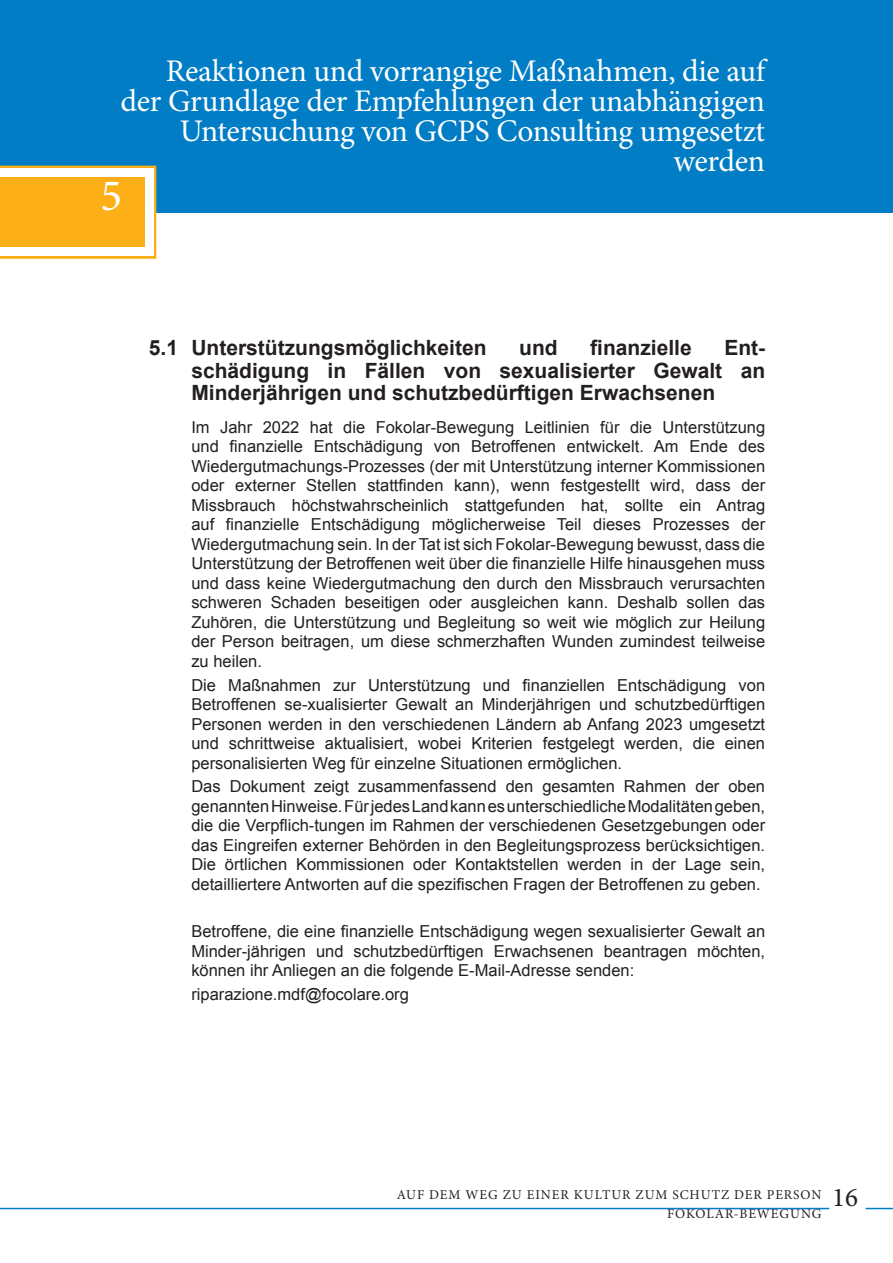
<style>
.page{position:relative;width:893px;height:1263px;background:#fff}
.page>*{position:absolute;margin:0;border:0;box-sizing:border-box;transform-origin:0 0}
.t1{font:45px "Minion Pro";color:#fff}
.t2{font:31.5px/30px "Minion Pro";letter-spacing:-.01em;color:#fff;text-align:right}
.t3{font:700 21px/22.5px "Arial";color:#231f20;text-align:justify}
.t4{font:16.5px/19.5px "Arial";color:#231f20;text-align:justify}
.t5{font:13.5px/19.5px "Minion Pro";letter-spacing:.07em;color:#231f20}
</style>
<div class="page">
<hr style="left:0;top:1208px;width:829px;height:1px;background:#007dc5">
<svg style="left:866px;top:1208px;width:27px;height:1px"></svg>
<div style="left:0;top:0;width:893px;height:212px;background:#007dc5"></div>
<svg style="left:0;top:166px;width:156px;height:93px"></svg>
<div style="left:0;top:169px;width:153px;height:87px;background:#fff"></div>
<div style="left:0;top:177px;width:144px;height:70px;background:#fcaf17"></div>
<p class="t2" style="left:120px;top:56px;width:646px">Reaktionen und vorrangige Maßnahmen, die auf der Grundlage der Empfehlungen der unabhängigen Untersuchung von GCPS Consulting umgesetzt werden</p>
<p class="t1" style="left:100px;top:166px;width:23px">5</p>
<p class="t3" style="left:149px;top:338px;width:31px">5.1</p>
<p class="t3" style="left:191px;top:338px;width:297px">Unterstützungsmöglichkeiten</p>
<p class="t3" style="left:519px;top:338px;width:40px">und</p>
<p class="t3" style="left:590px;top:338px;width:103px">finanzielle</p>
<p class="t3" style="left:191px;top:338px;width:575px;text-indent:533px">Ent&shy;schädigung in Fällen von sexualisierter Gewalt an Minderjährigen und schutzbedürftigen Erwachsenen</p>
<p class="t4" style="left:191px;top:417px;width:575px">Im Jahr 2022 hat die Fokolar-Bewegung Leitlinien für die Unterstützung und finanzielle Entschädigung von Betroffenen entwickelt. Am Ende des Wiedergutmachungs-Prozesses (der mit Unterstützung interner Kommissionen oder externer Stellen stattfinden kann), wenn festgestellt wird, dass der Missbrauch höchstwahrscheinlich stattgefunden hat, sollte ein Antrag auf finanzielle Entschädigung möglicherweise Teil dieses Prozesses der Wiedergutmachung sein. In der Tat ist sich Fokolar-Bewegung bewusst, dass die Unterstützung der Betroffenen weit über die finanzielle Hilfe hinausgehen muss und dass keine Wiedergutmachung den durch den Missbrauch verursachten schweren Schaden beseitigen oder ausgleichen kann. Deshalb sollen das Zuhören, die Unterstützung und Begleitung so weit wie möglich zur Heilung der Person beitragen, um diese schmerzhaften Wunden zumindest teilweise zu heilen.</p>
<p class="t4" style="left:191px;top:675px;width:575px">Die Maßnahmen zur Unterstützung und finanziellen Entschädigung von Betroffenen se-xualisierter Gewalt an Minderjährigen und schutzbedürftigen Personen werden in den verschiedenen Ländern ab Anfang 2023 umgesetzt und schrittweise aktualisiert, wobei Kriterien festgelegt werden, die einen personalisierten Weg für einzelne Situationen ermöglichen.</p>
<p class="t4" style="left:191px;top:777px;width:575px">Das Dokument zeigt zusammenfassend den gesamten Rahmen der oben genannten Hinweise. Für jedes Land kann es unterschiedliche Modalitäten geben, die die Verpflich-tungen im Rahmen der verschiedenen Gesetzgebungen oder das Eingreifen externer Behörden in den Begleitungsprozess berücksichtigen.<br>Die örtlichen Kommissionen oder Kontaktstellen werden in der Lage sein, detailliertere Antworten auf die spezifischen Fragen der Betroffenen zu geben.</p>
<p class="t4" style="left:191px;top:922px;width:575px">Betroffene, die eine finanzielle Entschädigung wegen sexualisierter Gewalt an Minder-jährigen und schutzbedürftigen Erwachsenen beantragen möchten, können ihr Anliegen an die folgende E-Mail-Adresse senden:</p>
<p class="t4" style="left:191px;top:985px;width:219px">riparazione.mdf@focolare.org</p>
<p class="t5" style="left:667px;top:1184px;width:193px;text-indent:-270px">AUF DEM WEG ZU EINER KULTUR ZUM SCHUTZ DER PERSON<br>FOKOLAR-BEWEGUNG <sup>16</sup></p>
</div>
